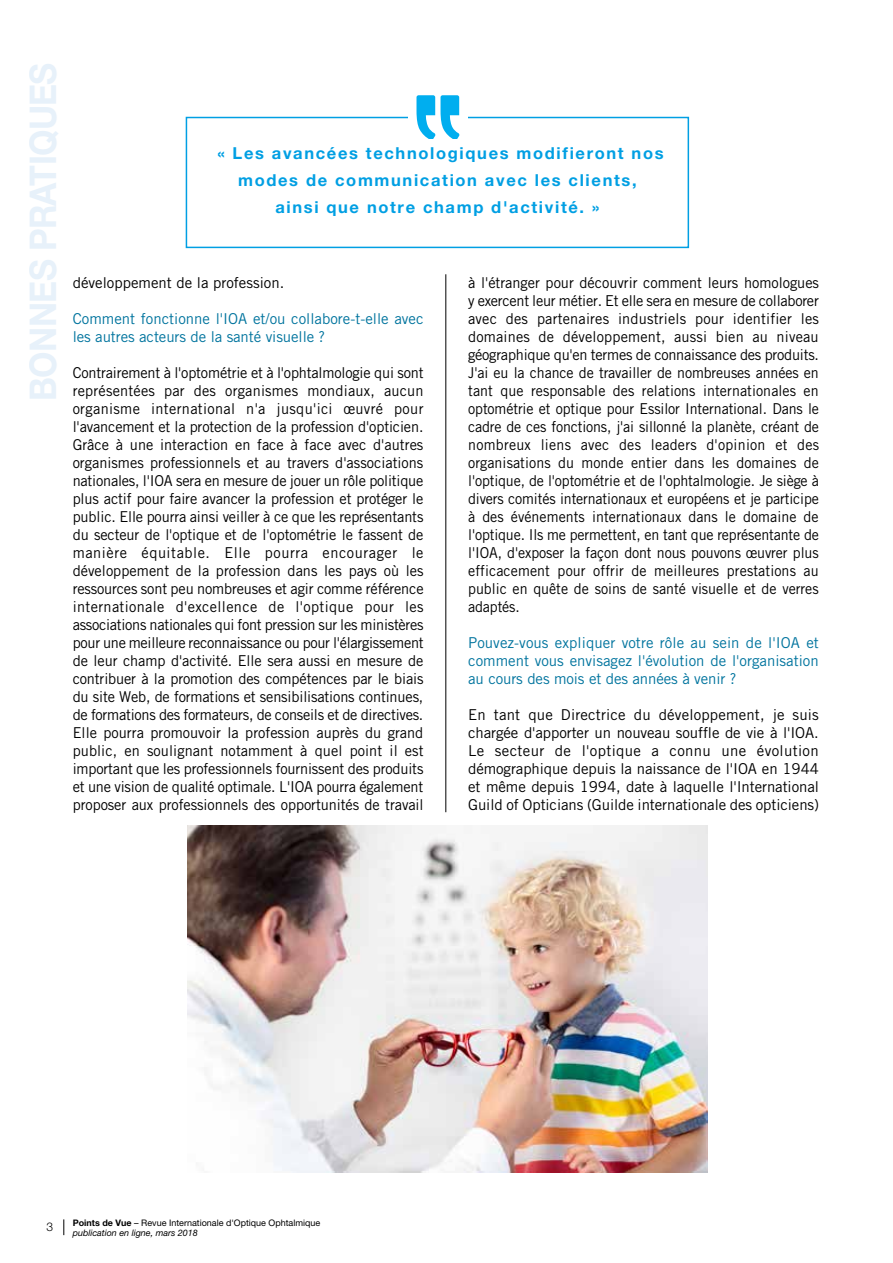
<style>
.page{position:relative;width:893px;height:1263px;background:#fff}
.page>*{position:absolute;margin:0;border:0;box-sizing:border-box;transform-origin:0 0}
.t1{font:700 36.9px "Helvetica Neue LT Std";letter-spacing:-.02em;color:#e7f1fa;scale:.92 1}
.t2{font:700 16.5px/27px "Helvetica Neue LT Std";letter-spacing:.1em;color:#009fe3;text-align:center}
.t3{font:15px/18px "Trade Gothic LT Std";letter-spacing:-.005em;color:#000;text-align:justify}
.t4{font:15px/18px "Trade Gothic LT Std";color:#00749e;text-align:justify}
.t5{font:300 12px "Helvetica Neue LT Std";color:#000}
.t6{font:9px/10.8px "Helvetica Neue LT Std";color:#000}
.s1{font-weight:700}
.s2{font-style:italic}
</style>
<div class="page">
<svg style="left:64px;top:1219px;width:1px;height:16px"></svg>
<hr style="left:445px;top:274px;width:1px;height:538px;background:#000">
<div style="left:186px;top:117px;width:503px;height:131px;border:2px solid #009fe3"></div>
<div style="left:408px;top:84px;width:60px;height:54px;background:#fff"></div>
<svg style="left:416px;top:95px;width:43px;height:43px"></svg>
<img style="left:187px;top:825px;width:520px;height:347px">
<h1 class="t1" style="left:20px;top:401px;width:369px;rotate:-90deg">BONNES PRATIQUES</h1>
<p class="t2" style="left:217px;top:139px;width:448px">« Les avancées technologiques modifieront nos modes de communication avec les clients,<br>ainsi que notre champ d'activité. »</p>
<p class="t3" style="left:73px;top:273px;width:213px">développement de la profession.</p>
<p class="t4" style="left:73px;top:309px;width:352px">Comment fonctionne l'IOA et/ou collabore-t-elle avec les autres acteurs de la santé visuelle ?</p>
<p class="t3" style="left:73px;top:363px;width:352px">Contrairement à l'optométrie et à l'ophtalmologie qui sont représentées par des organismes mondiaux, aucun organisme international n'a jusqu'ici œuvré pour l'avancement et la protection de la profession d'opticien.<br>Grâce à une interaction en face à face avec d'autres organismes professionnels et au travers d'associations nationales, l'IOA sera en mesure de jouer un rôle politique plus actif pour faire avancer la profession et protéger le public. Elle pourra ainsi veiller à ce que les représentants du secteur de l'optique et de l'optométrie le fassent de manière équitable. Elle pourra encourager le développement de la profession dans les pays où les ressources sont peu nombreuses et agir comme référence internationale d'excellence de l'optique pour les associations nationales qui font pression sur les ministères pour une meilleure reconnaissance ou pour l'élargissement de leur champ d'activité. Elle sera aussi en mesure de contribuer à la promotion des compétences par le biais du site Web, de formations et sensibilisations continues, de formations des formateurs, de conseils et de directives.<br>Elle pourra promouvoir la profession auprès du grand public, en soulignant notamment à quel point il est important que les professionnels fournissent des produits et une vision de qualité optimale. L'IOA pourra également proposer aux professionnels des opportunités de travail</p>
<p class="t3" style="left:468px;top:273px;width:352px">à l'étranger pour découvrir comment leurs homologues y exercent leur métier. Et elle sera en mesure de collaborer avec des partenaires industriels pour identifier les domaines de développement, aussi bien au niveau géographique qu'en termes de connaissance des produits.<br>J'ai eu la chance de travailler de nombreuses années en tant que responsable des relations internationales en optométrie et optique pour Essilor International. Dans le cadre de ces fonctions, j'ai sillonné la planète, créant de nombreux liens avec des leaders d'opinion et des organisations du monde entier dans les domaines de l'optique, de l'optométrie et de l'ophtalmologie. Je siège à divers comités internationaux et européens et je participe à des événements internationaux dans le domaine de l'optique. Ils me permettent, en tant que représentante de l'IOA, d'exposer la façon dont nous pouvons œuvrer plus efficacement pour offrir de meilleures prestations au public en quête de soins de santé visuelle et de verres adaptés.</p>
<p class="t4" style="left:468px;top:633px;width:352px">Pouvez-vous expliquer votre rôle au sein de l'IOA et comment vous envisagez l'évolution de l'organisation au cours des mois et des années à venir ?</p>
<p class="t3" style="left:468px;top:705px;width:352px">En tant que Directrice du développement, je suis chargée d'apporter un nouveau souffle de vie à l'IOA.<br>Le secteur de l'optique a connu une évolution démographique depuis la naissance de l'IOA en 1944 et même depuis 1994, date à laquelle l'International Guild of Opticians (Guilde internationale des opticiens)</p>
<p class="t5" style="left:46px;top:1220px;width:8px">3</p>
<p class="t6" style="left:73px;top:1217px;width:249px"><span class="s1">Points de Vue</span> – Revue Internationale d'Optique Ophtalmique <span class="s2">publication en ligne, mars 2018</span></p>
</div>
